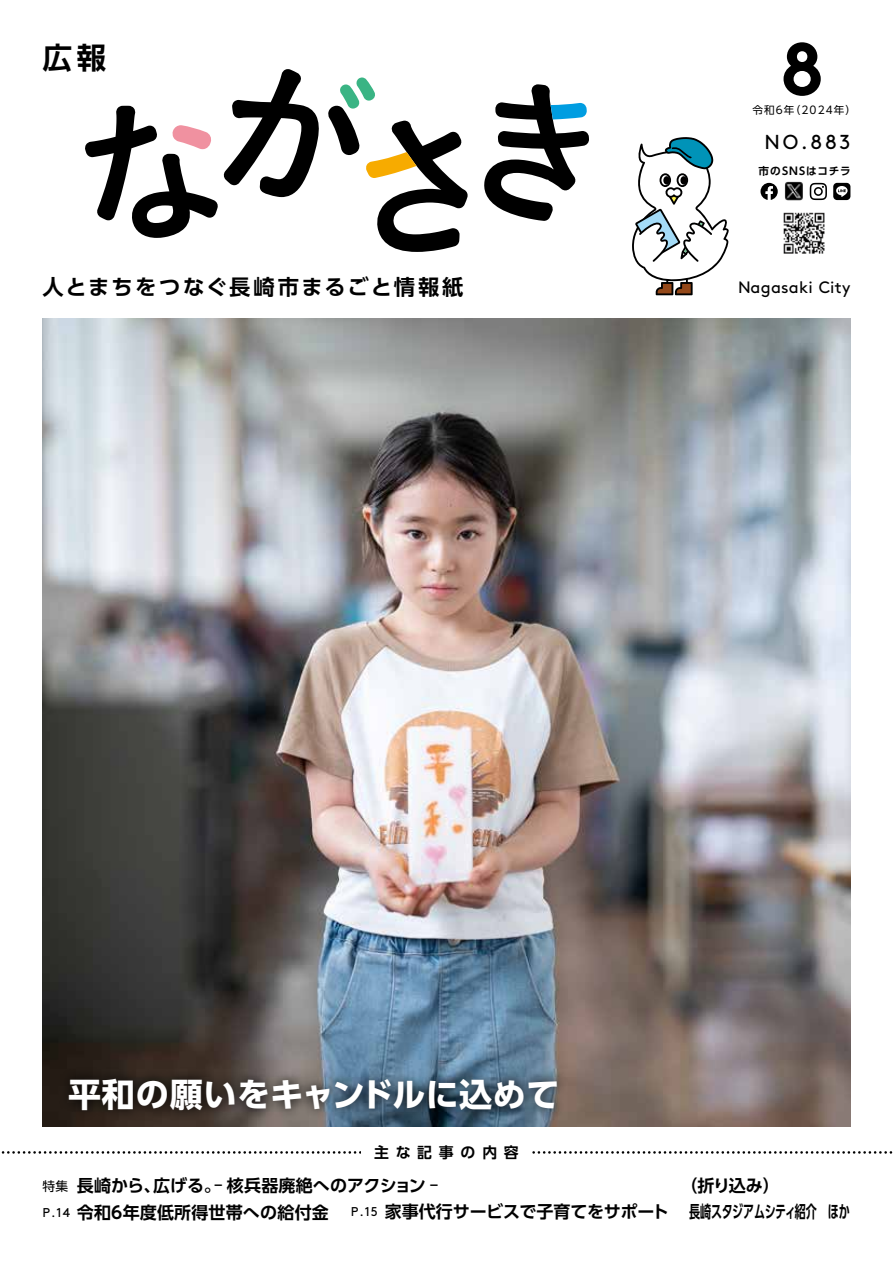
<style>
.page{position:relative;width:893px;height:1263px;background:#fff}
.page>*{position:absolute;margin:0;border:0;box-sizing:border-box;transform-origin:0 0}
.t1{font:700 74.4px "Brown Std";color:#000}
.t2{font:700 33px "UD Shin Go Pro";letter-spacing:.01em;color:#fff}
.t3{font:700 29.7px "UD Shin Go Pro De";color:#000}
.t4{font:700 21.3px "UD Shin Go Pro De";letter-spacing:.105em;color:#000}
.t5{font:20.25px "Brown Std";color:#000}
.t6{font:700 16.95px/26.5px "UD Shin Go Pro De";color:#000}
.t7{font:700 16.95px/25.5px "UD Shin Go Pro De";letter-spacing:-.035em;color:#000}
.t8{font:16.5px "Brown Std";letter-spacing:.02em;color:#000}
.t9{font:700 14.85px "UD Shin Go Pro De";color:#000}
.t10{font:12.75px "Brown Std";color:#000}
.t11{font:12.75px "UD Shin Go Pro";color:#000}
.t12{font:10.65px "UD Shin Go Pro";letter-spacing:.1em;color:#000}
.t13{font:700 10.65px "UD Shin Go Pro De";letter-spacing:.095em;color:#000}
</style>
<div class="page">
<img style="left:43px;top:319px;width:807px;height:808px">
<svg style="left:1px;top:1151px;width:892px;height:3px"></svg>
<div style="left:361px;top:1137px;width:170px;height:30px;background:#fff"></div>
<svg style="left:328px;top:77px;width:140px;height:175px"></svg>
<svg style="left:85px;top:69px;width:234px;height:169px"></svg>
<svg style="left:484px;top:84px;width:105px;height:137px"></svg>
<svg style="left:632px;top:137px;width:97px;height:158px"></svg>
<div style="left:58px;top:1068px;width:510px;height:54px;background:#000;opacity:.9"></div>
<img style="left:783px;top:212px;width:42px;height:42px">
<img style="left:784px;top:182px;width:19px;height:19px">
<svg style="left:760px;top:183px;width:18px;height:17px"></svg>
<svg style="left:810px;top:183px;width:17px;height:17px"></svg>
<div style="left:833px;top:183px;width:17px;height:17px;background:#000;border-radius:4px"></div>
<svg style="left:836px;top:186px;width:12px;height:11px"></svg>
<h3 class="t3" style="left:43px;top:33px;width:65px">広報</h3>
<h1 class="t1" style="left:780px;top:24px;width:46px">8</h1>
<p class="t12" style="left:752px;top:102px;width:105px">令和6 （年 2024年(</p>
<p class="t5" style="left:764px;top:130px;width:88px">NO.883</p>
<p class="t4" style="left:43px;top:270px;width:423px">人とまちをつなぐ長崎市まるごと情報紙</p>
<p class="t13" style="left:758px;top:162px;width:94px">市のSNSはコチラ</p>
<p class="t8" style="left:738px;top:277px;width:114px">Nagasaki City</p>
<h2 class="t2" style="left:68px;top:1067px;width:493px">平和の願いをキャンドルに込めて</h2>
<p class="t9" style="left:374px;top:1140px;width:60px">主な記</p>
<p class="t6" style="left:153px;top:1172px;width:287px">広げる。– 核兵器廃絶へのアクション –</p>
<p class="t9" style="left:504px;top:1140px;width:16px">容</p>
<p class="t9" style="left:439px;top:1140px;width:16px">事</p>
<p class="t9" style="left:482px;top:1140px;width:16px">内</p>
<p class="t9" style="left:461px;top:1140px;width:16px">の</p>
<p class="t6" style="left:77px;top:1172px;width:253px">長崎から、<br>令和6年度低所得世帯への給付金</p>
<p class="t11" style="left:43px;top:1176px;width:27px">特集</p>
<p class="t6" style="left:385px;top:1198px;width:286px">家事代行サービスで子育てをサポート</p>
<p class="t10" style="left:351px;top:1204px;width:29px">P.15</p>
<p class="t10" style="left:43px;top:1205px;width:29px">P.14</p>
<p class="t7" style="left:689px;top:1173px;width:162px;text-indent:-9px">（折り込み(<br>長崎スタジアムシティ紹介　ほか</p>
</div>
